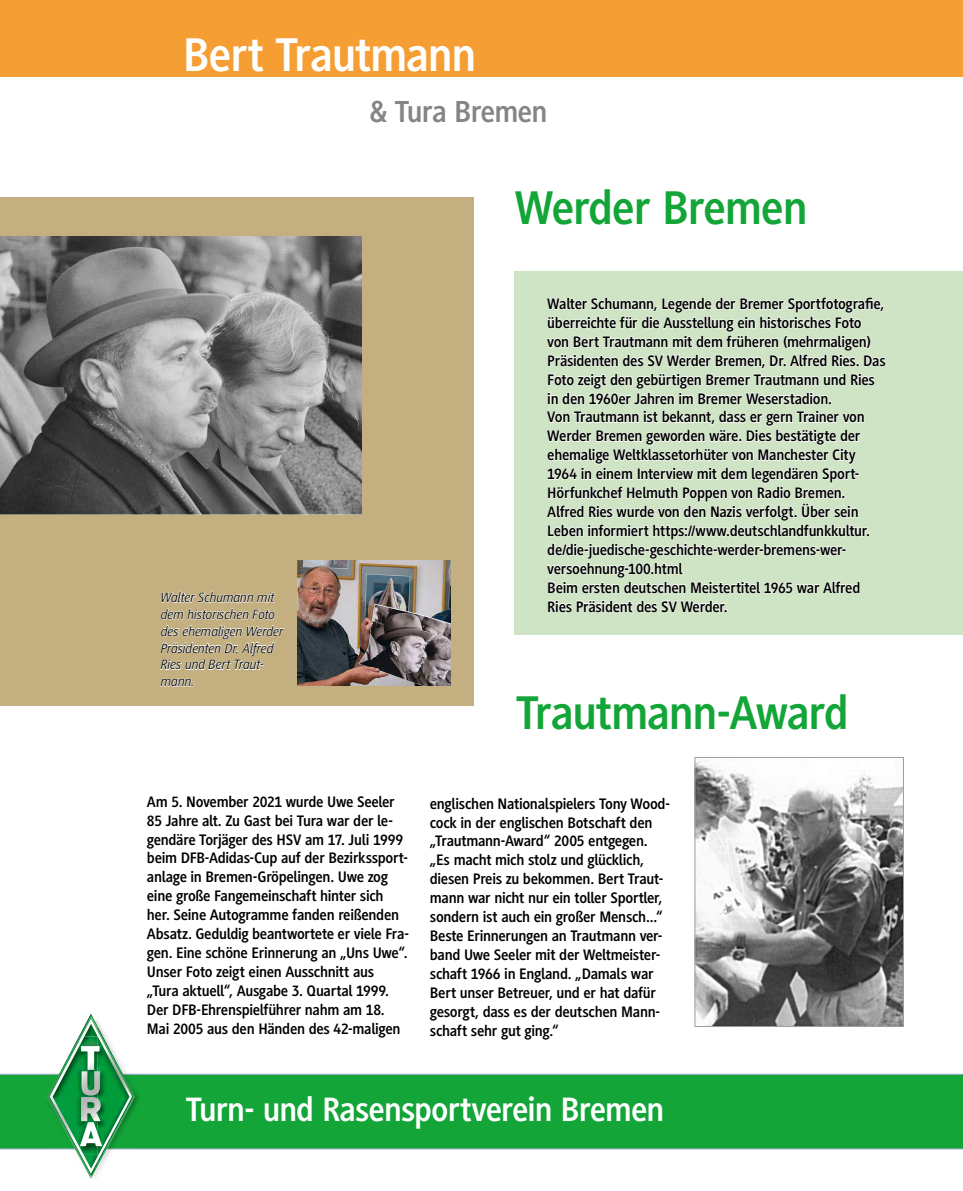
<style>
.page{position:relative;width:963px;height:1191px;background:#fff}
.page>*{position:absolute;margin:0;border:0;box-sizing:border-box;transform-origin:0 0}
.t1{font:700 49px "Generis Sans Pro";letter-spacing:-.03em;color:#13a538;scale:.96 1}
.t2{font:700 49px "Generis Sans Pro";letter-spacing:-.03em;color:#fff;scale:.96 1}
.t3{font:700 35px "Generis Sans Pro";letter-spacing:-.03em;color:#fff;scale:.96 1}
.t4{font:700 31.5px "Generis Sans Pro";letter-spacing:-.03em;color:#858584;scale:.96 1}
.t5{font:700 15.75px/18.9px "Generis Sans Pro";letter-spacing:-.02em;color:#000;scale:.96 1}
.t6{font:italic 14px/16.8px "Generis Sans Pro";letter-spacing:-.015em;color:#000}
</style>
<div class="page">
<div style="left:0;top:0;width:962px;height:77px;background:#f59e33"></div>
<div style="left:0;top:1073px;width:962px;height:76px;background:#13a538"></div>
<img style="left:42px;top:1073px;width:3px;height:77px">
<img style="left:90px;top:1073px;width:50px;height:106px">
<img style="left:45px;top:1073px;width:2px;height:77px">
<svg style="left:89px;top:1013px;width:46px;height:165px"></svg>
<img style="left:97px;top:1025px;width:38px;height:141px">
<img style="left:47px;top:1073px;width:1px;height:77px">
<img style="left:97px;top:1028px;width:37px;height:136px">
<img style="left:48px;top:1016px;width:49px;height:160px">
<div style="left:514px;top:271px;width:448px;height:364px;background:#cfe4c5"></div>
<div style="left:0;top:198px;width:473px;height:508px;background:#c3af7f"></div>
<img style="left:696px;top:761px;width:205px;height:263px">
<div style="left:694px;top:757px;width:209px;height:269px;border:1px solid #9d9d9c"></div>
<svg style="left:162px;top:592px;width:113px;height:10px"></svg>
<svg style="left:161px;top:609px;width:114px;height:10px"></svg>
<svg style="left:161px;top:625px;width:123px;height:44px"></svg>
<svg style="left:161px;top:679px;width:32px;height:7px"></svg>
<svg style="left:547px;top:297px;width:338px;height:107px"></svg>
<svg style="left:547px;top:411px;width:322px;height:182px"></svg>
<svg style="left:548px;top:600px;width:178px;height:12px"></svg>
<img style="left:298px;top:560px;width:152px;height:125px">
<img style="left:0;top:237px;width:361px;height:277px">
<h1 class="t2" style="left:183px;top:28px;width:307px">Bert Trautmann</h1>
<h3 class="t4" style="left:369px;top:94px;width:187px">&amp; Tura Bremen</h3>
<p class="t6" style="left:161px;top:589px;width:124px">Walter Schumann mit dem historischen Foto des ehemaligen Werder<br>Präsidenten Dr. Alfred<br>Ries und Bert Traut&shy;mann.</p>
<h1 class="t1" style="left:514px;top:181px;width:306px">Werder Bremen</h1>
<p class="t5" style="left:547px;top:294px;width:354px">Walter Schumann, Legende der Bremer Sportfotografie, überreichte für die Ausstellung ein historisches Foto von Bert Trautmann mit dem früheren (mehrmaligen)<br>Präsidenten des SV Werder Bremen, Dr. Alfred Ries. Das Foto zeigt den gebürtigen Bremer Trautmann und Ries in den 1960er Jahren im Bremer Weserstadion.<br>Von Trautmann ist bekannt, dass er gern Trainer von Werder Bremen geworden wäre. Dies bestätigte der ehemalige Weltklassetorhüter von Manchester City 1964 in einem Interview mit dem legendären Sport-Hörfunkchef Helmuth Poppen von Radio Bremen.<br>Alfred Ries wurde von den Nazis verfolgt. Über sein Leben informiert https://www.deutschlandfunkkultur. de/die-juedische-geschichte-werder-bremens-wer&shy;versoehnung-100.html<br>Beim ersten deutschen Meistertitel 1965 war Alfred Ries Präsident des SV Werder.</p>
<h1 class="t1" style="left:516px;top:685px;width:348px">Trautmann-Award</h1>
<p class="t5" style="left:147px;top:792px;width:274px">Am 5. November 2021 wurde Uwe Seeler 85 Jahre alt. Zu Gast bei Tura war der le&shy;gendäre Torjäger des HSV am 17. Juli 1999 beim DFB-Adidas-Cup auf der Bezirkssport&shy;anlage in Bremen-Gröpelingen. Uwe zog eine große Fangemeinschaft hinter sich her. Seine Autogramme fanden reißenden Absatz. Geduldig beantwortete er viele Fra&shy;gen. Eine schöne Erinnerung an „Uns Uwe“.<br>Unser Foto zeigt einen Ausschnitt aus „Tura aktuell“, Ausgabe 3. Quartal 1999.<br>Der DFB-Ehrenspielführer nahm am 18.<br>Mai 2005 aus den Händen des 42-maligen</p>
<p class="t5" style="left:430px;top:794px;width:252px">englischen Nationalspielers Tony Wood&shy;cock in der englischen Botschaft den „Trautmann-Award“ 2005 entgegen. „Es macht mich stolz und glücklich, diesen Preis zu bekommen. Bert Traut&shy;mann war nicht nur ein toller Sportler, sondern ist auch ein großer Mensch...“ Beste Erinnerungen an Trautmann ver&shy;band Uwe Seeler mit der Weltmeister&shy;schaft 1966 in England. „Damals war Bert unser Betreuer, und er hat dafür gesorgt, dass es der deutschen Mann&shy;schaft sehr gut ging.“</p>
<h2 class="t3" style="left:186px;top:1089px;width:500px">Turn- und Rasensportverein Bremen</h2>
</div>
